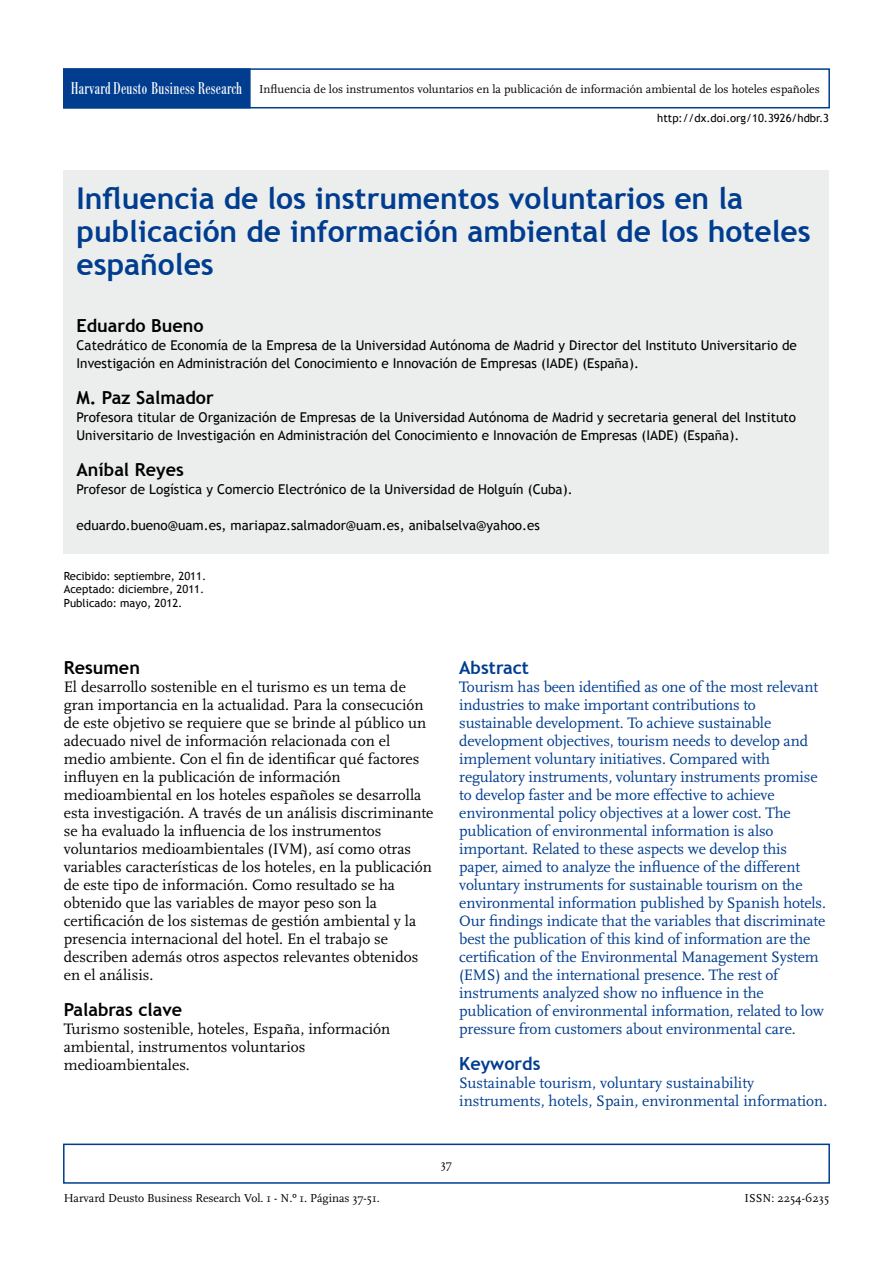
<style>
.page{position:relative;width:893px;height:1263px;background:#fff}
.page>*{position:absolute;margin:0;border:0;box-sizing:border-box;transform-origin:0 0}
.t1{font:700 30px/33px "Trebuchet MS";color:#003d8f}
.t2{font:700 18px "Trebuchet MS";color:#000}
.t3{font:700 18px "Trebuchet MS";color:#003d8f}
.t4{font:condensed 16.8px "Bodoni BE";letter-spacing:.02em;color:#fff;scale:.9 1}
.t5{font:15.75px/18px "Scala";letter-spacing:-.01em;color:#003d8f}
.t6{font:15.75px/18px "Scala";color:#000}
.t7{font:13.5px/18px "Trebuchet MS";color:#000}
.t8{font:12px "Scala";color:#000}
.t9{font:11.25px/13.5px "Trebuchet MS";color:#000}
</style>
<div class="page">
<div style="left:63px;top:68px;width:767px;height:40px;border:2px solid #003d8f"></div>
<div style="left:63px;top:1143px;width:767px;height:41px;border:2px solid #003d8f"></div>
<div style="left:63px;top:68px;width:188px;height:40px;background:#003d8f;border:2px solid #003d8f"></div>
<div style="left:64px;top:170px;width:765px;height:384px;background:#eceded"></div>
<p class="t4" style="left:71px;top:79px;width:191px">Harvard Deusto Business Research</p>
<p class="t8" style="left:259px;top:82px;width:562px">Influencia de los instrumentos voluntarios en la publicación de información ambiental de los hoteles españoles</p>
<p class="t9" style="left:657px;top:112px;width:173px">http://dx.doi.org/10.3926/hdbr.3</p>
<h1 class="t1" style="left:77px;top:182px;width:736px">Influencia de los instrumentos voluntarios en la publicación de información ambiental de los hoteles españoles</h1>
<p class="t2" style="left:77px;top:314px;width:129px">Eduardo Bueno</p>
<p class="t7" style="left:77px;top:336px;width:722px">Catedrático de Economía de la Empresa de la Universidad Autónoma de Madrid y Director del Instituto Universitario de<br>Investigación en Administración del Conocimiento e Innovación de Empresas (IADE) (España).</p>
<p class="t2" style="left:77px;top:386px;width:139px">M. Paz Salmador</p>
<p class="t7" style="left:77px;top:408px;width:721px">Profesora titular de Organización de Empresas de la Universidad Autónoma de Madrid y secretaria general del Instituto<br>Universitario de Investigación en Administración del Conocimiento e Innovación de Empresas (IADE) (España).</p>
<p class="t2" style="left:77px;top:458px;width:109px">Aníbal Reyes</p>
<p class="t7" style="left:77px;top:480px;width:498px">Profesor de Logística y Comercio Electrónico de la Universidad de Holguín (Cuba).</p>
<p class="t7" style="left:77px;top:516px;width:465px">eduardo.bueno@uam.es, mariapaz.salmador@uam.es, anibalselva@yahoo.es</p>
<p class="t9" style="left:64px;top:569px;width:144px">Recibido: septiembre, 2011.<br>Aceptado: diciembre, 2011.<br>Publicado: mayo, 2012.</p>
<p class="t2" style="left:64px;top:656px;width:78px">Resumen</p>
<p class="t6" style="left:64px;top:678px;width:371px">El desarrollo sostenible en el turismo es un tema de gran importancia en la actualidad. Para la consecución de este objetivo se requiere que se brinde al público un adecuado nivel de información relacionada con el medio ambiente. Con el fin de identificar qué factores influyen en la publicación de información medioambiental en los hoteles españoles se desarrolla esta investigación. A través de un análisis discriminante se ha evaluado la influencia de los instrumentos voluntarios medioambientales (IVM), así como otras variables características de los hoteles, en la publicación de este tipo de información. Como resultado se ha obtenido que las variables de mayor peso son la certificación de los sistemas de gestión ambiental y la presencia internacional del hotel. En el trabajo se describen además otros aspectos relevantes obtenidos en el análisis.</p>
<p class="t2" style="left:64px;top:998px;width:120px">Palabras clave</p>
<p class="t6" style="left:64px;top:1020px;width:328px">Turismo sostenible, hoteles, España, información ambiental, instrumentos voluntarios medioambientales.</p>
<p class="t3" style="left:459px;top:656px;width:71px">Abstract</p>
<p class="t5" style="left:459px;top:678px;width:368px">Tourism has been identified as one of the most relevant industries to make important contributions to sustainable development. To achieve sustainable development objectives, tourism needs to develop and implement voluntary initiatives. Compared with regulatory instruments, voluntary instruments promise to develop faster and be more effective to achieve environmental policy objectives at a lower cost. The publication of environmental information is also important. Related to these aspects we develop this paper, aimed to analyze the influence of the different voluntary instruments for sustainable tourism on the environmental information published by Spanish hotels.<br>Our findings indicate that the variables that discriminate best the publication of this kind of information are the certification of the Environmental Management System (EMS) and the international presence. The rest of instruments analyzed show no influence in the publication of environmental information, related to low pressure from customers about environmental care.</p>
<p class="t3" style="left:459px;top:1052px;width:83px">Keywords</p>
<p class="t5" style="left:459px;top:1074px;width:370px">Sustainable tourism, voluntary sustainability instruments, hotels, Spain, environmental information.</p>
<p class="t8" style="left:441px;top:1158px;width:13px">37</p>
<p class="t8" style="left:64px;top:1192px;width:317px">Harvard Deusto Business Research Vol. 1 - N.º 1. Páginas 37-51.</p>
<p class="t8" style="left:745px;top:1192px;width:86px">ISSN: 2254-6235</p>
</div>
